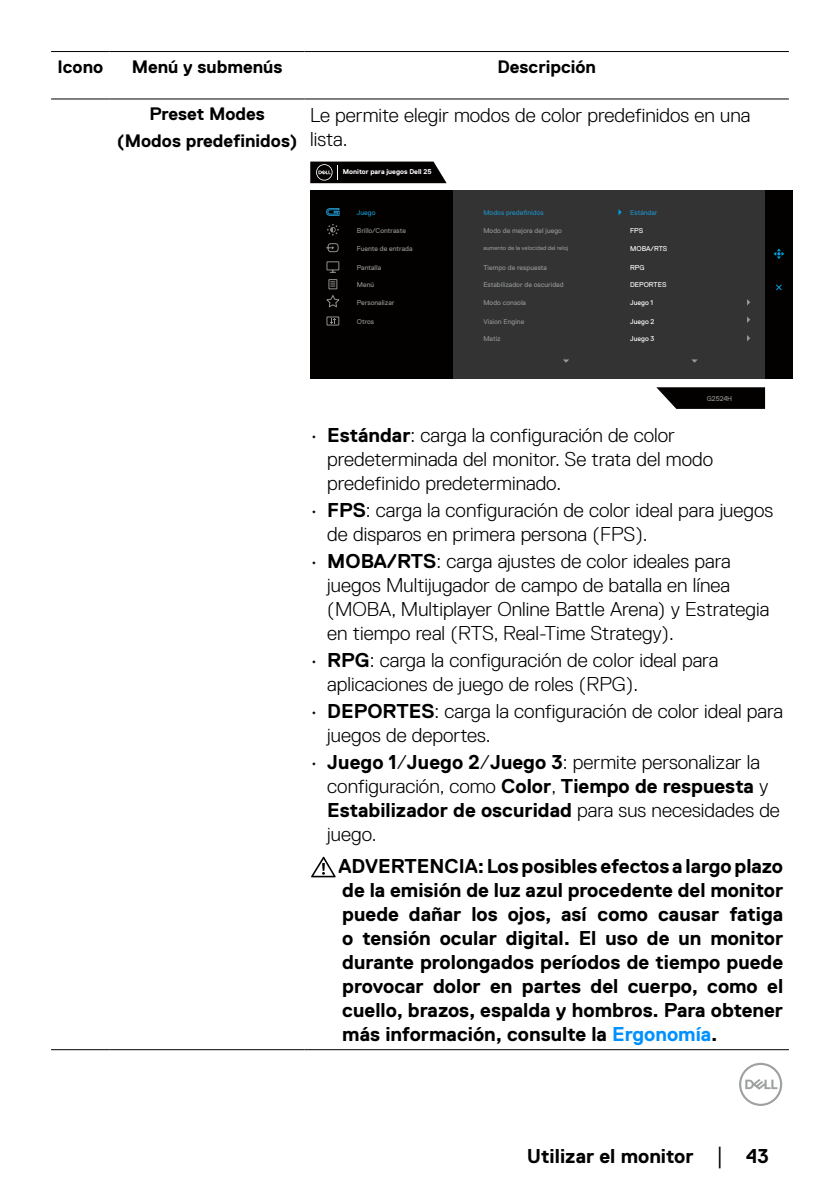
<style>
.page{position:relative;width:840px;height:1191px;background:#fff}
.page>*{position:absolute;margin:0;border:0;box-sizing:border-box;transform-origin:0 0}
.t1{font:300 20px/24px "Dell Replica";color:#000}
.t2{font:700 20px/24px "Dell Replica";color:#000;text-align:justify}
.t3{font:700 18px/26.8px "Dell Replica";color:#000;text-align:center}
.t4{font:7px "Dell Replica";color:#8f9191}
.t5{font:7px "Dell Replica";color:#fff}
.t6{font:7px "Dell Replica";color:#1e8bbd}
.t7{font:700 7px "Dell Replica";color:#fff}
.t8{font:7px "Dell Replica";letter-spacing:-.01em;color:#949494}
.t9{font:7px "Dell Replica";color:#1694c9}
.t10{font:6px "Dell Replica";color:#8f9191}
.s1{font-weight:700}
.s2{color:#0091ff}
.s3{font-family:"Times New Roman";font-weight:400;font-size:18px}
</style>
<div class="page">
<svg style="left:739px;top:1062px;width:42px;height:44px"></svg>
<hr style="left:51px;top:1049px;width:59px;height:1px;background:#000">
<hr style="left:110px;top:1049px;width:194px;height:1px;background:#000">
<hr style="left:304px;top:1049px;width:484px;height:1px;background:#000">
<hr style="left:51px;top:98px;width:59px;height:1px;background:#000">
<hr style="left:110px;top:98px;width:194px;height:1px;background:#000">
<hr style="left:304px;top:98px;width:484px;height:1px;background:#000">
<hr style="left:51px;top:51px;width:59px;height:1px;background:#000">
<hr style="left:110px;top:51px;width:194px;height:1px;background:#000">
<hr style="left:304px;top:51px;width:484px;height:1px;background:#000">
<div style="left:310px;top:190px;width:482px;height:188px;background:#333"></div>
<div style="left:764px;top:190px;width:28px;height:188px;background:#030000"></div>
<svg style="left:776px;top:284px;width:6px;height:7px"></svg>
<svg style="left:773px;top:249px;width:10px;height:10px"></svg>
<svg style="left:618px;top:209px;width:3px;height:6px"></svg>
<svg style="left:747px;top:316px;width:2px;height:7px"></svg>
<svg style="left:563px;top:359px;width:6px;height:4px"></svg>
<svg style="left:691px;top:359px;width:6px;height:4px"></svg>
<svg style="left:656px;top:387px;width:108px;height:22px;background:#1e1c1c"></svg>
<div style="left:310px;top:190px;width:142px;height:188px;background:#030000"></div>
<svg style="left:326px;top:262px;width:13px;height:11px"></svg>
<svg style="left:326px;top:279px;width:14px;height:29px"></svg>
<svg style="left:330px;top:318px;width:5px;height:5px"></svg>
<div style="left:326px;top:316px;width:13px;height:9px;border:1px solid #8f9191"></div>
<svg style="left:326px;top:243px;width:12px;height:9px"></svg>
<svg style="left:327px;top:224px;width:11px;height:12px"></svg>
<svg style="left:326px;top:208px;width:13px;height:8px"></svg>
<svg style="left:310px;top:162px;width:136px;height:21px;background:#151212"></svg>
<svg style="left:311px;top:856px;width:24px;height:21px"></svg>
<p class="t3" style="left:57px;top:53px;width:47px">Icono</p>
<p class="t3" style="left:132px;top:53px;width:152px">Menú y submenús</p>
<p class="t3" style="left:497px;top:53px;width:100px">Descripción</p>
<p class="t3" style="left:117px;top:100px;width:182px">Preset Modes (Modos predefinidos)</p>
<p class="t1" style="left:310px;top:103px;width:441px">Le permite elegir modos de color predefinidos en una lista.</p>
<p class="t7" style="left:343px;top:168px;width:90px">Monitor para juegos Dell 25</p>
<p class="t9" style="left:356px;top:209px;width:20px">Juego</p>
<p class="t6" style="left:483px;top:209px;width:62px">Modos predefinidos</p>
<p class="t6" style="left:630px;top:209px;width:29px">Estándar</p>
<p class="t4" style="left:356px;top:226px;width:51px">Brillo/Contraste</p>
<p class="t4" style="left:483px;top:226px;width:80px">Modo de mejora del juego</p>
<p class="t5" style="left:630px;top:226px;width:14px">FPS</p>
<p class="t4" style="left:356px;top:244px;width:57px">Fuente de entrada</p>
<p class="t10" style="left:483px;top:244px;width:86px">aumento de la velocidad del reloj</p>
<p class="t5" style="left:630px;top:244px;width:38px">MOBA/RTS</p>
<p class="t4" style="left:356px;top:264px;width:26px">Pantalla</p>
<p class="t4" style="left:483px;top:264px;width:65px">Tiempo de respuesta</p>
<p class="t5" style="left:630px;top:264px;width:16px">RPG</p>
<p class="t4" style="left:356px;top:281px;width:19px">Menú</p>
<p class="t4" style="left:483px;top:281px;width:82px">Estabilizador de oscuridad</p>
<p class="t5" style="left:630px;top:281px;width:38px">DEPORTES</p>
<p class="t4" style="left:356px;top:299px;width:39px">Personalizar</p>
<p class="t4" style="left:483px;top:299px;width:44px">Modo consola</p>
<p class="t5" style="left:630px;top:299px;width:24px">Juego 1</p>
<p class="t4" style="left:356px;top:318px;width:19px">Otros</p>
<p class="t4" style="left:483px;top:318px;width:42px">Vision Engine</p>
<p class="t5" style="left:630px;top:318px;width:26px">Juego 2</p>
<p class="t4" style="left:483px;top:335px;width:19px">Matiz</p>
<p class="t5" style="left:630px;top:335px;width:26px">Juego 3</p>
<p class="t8" style="left:706px;top:394px;width:27px">G2524H</p>
<p class="t1" style="left:327px;top:423px;width:387px;text-indent:-17px">• <span class="s1">Estándar</span>: carga la configuración de color predeterminada del monitor. Se trata del modo predefinido predeterminado.</p>
<p class="t1" style="left:327px;top:498px;width:447px;text-indent:-17px">• <span class="s1">FPS</span>: carga la configuración de color ideal para juegos de disparos en primera persona (FPS).</p>
<p class="t1" style="left:327px;top:549px;width:443px;text-indent:-17px">• <span class="s1">MOBA/RTS</span>: carga ajustes de color ideales para juegos Multijugador de campo de batalla en línea (MOBA, Multiplayer Online Battle Arena) y Estrategia en tiempo real (RTS, Real-Time Strategy).</p>
<p class="t1" style="left:327px;top:648px;width:392px;text-indent:-17px">• <span class="s1">RPG</span>: carga la configuración de color ideal para aplicaciones de juego de roles (RPG).</p>
<p class="t1" style="left:327px;top:699px;width:457px;text-indent:-17px">• <span class="s1">DEPORTES</span>: carga la configuración de color ideal para juegos de deportes.</p>
<p class="t1" style="left:327px;top:750px;width:454px;text-indent:-17px">• <span class="s1">Juego 1</span>/<span class="s1">Juego 2</span>/<span class="s1">Juego 3</span>: permite personalizar la configuración, como <span class="s1">Color</span>, <span class="s1">Tiempo de respuesta</span> y <span class="s1">Estabilizador de oscuridad</span> para sus necesidades de juego.</p>
<p class="t2" style="left:338px;top:854px;width:446px">ADVERTENCIA: Los posibles efectos a largo plazo de la emisión de luz azul procedente del monitor puede dañar los ojos, así como causar fatiga o tensión ocular digital. El uso de un monitor durante prolongados períodos de tiempo puede provocar dolor en partes del cuerpo, como el cuello, brazos, espalda y hombros. Para obtener más información, consulte la <span class="s2">Ergonomía</span>.</p>
<p class="t2" style="left:526px;top:1144px;width:243px">Utilizar el monitor <span class="s3">│</span> 43</p>
</div>
